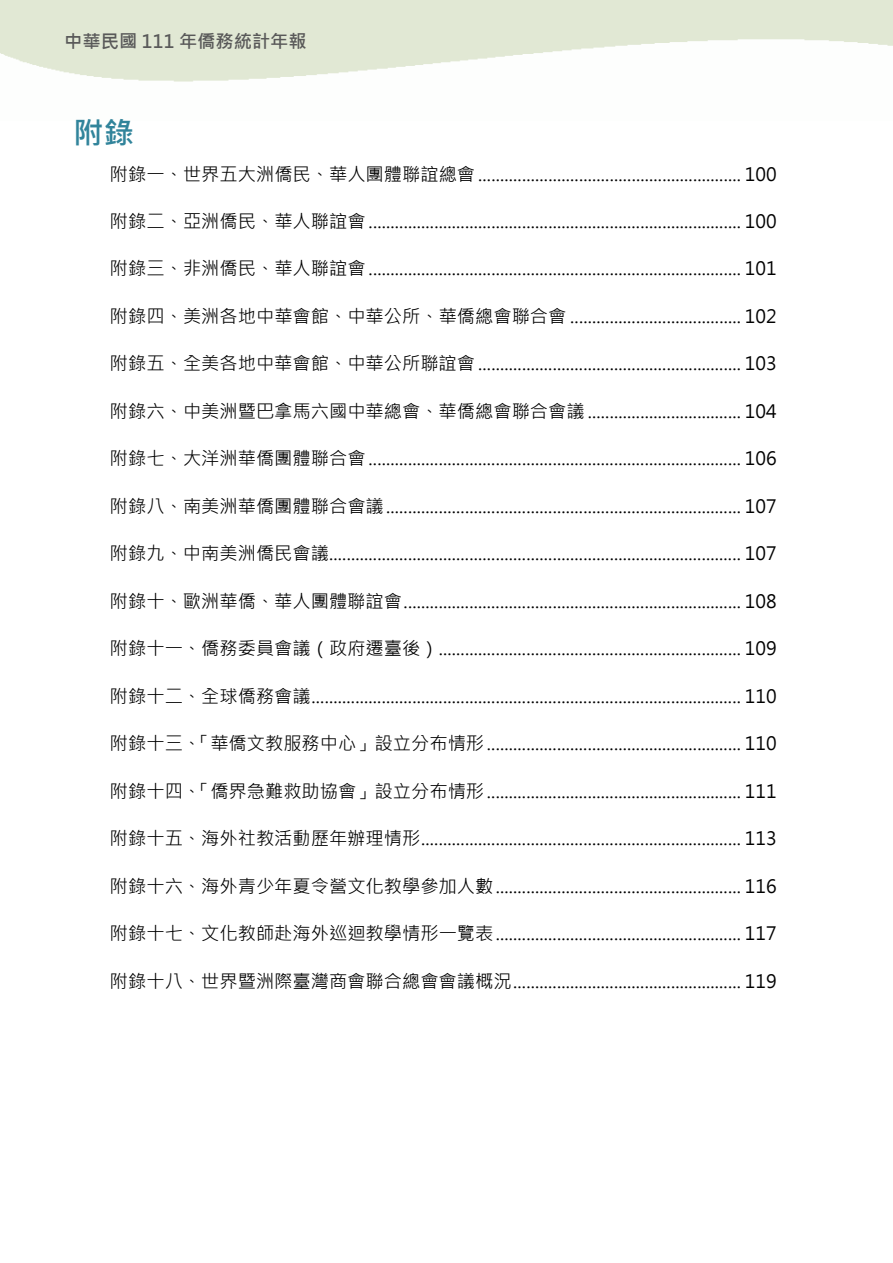
<style>
.page{position:relative;width:893px;height:1263px;background:#fff}
.page>*{position:absolute;margin:0;border:0;box-sizing:border-box;transform-origin:0 0}
.t1{font:700 30.3px "Microsoft Jheng Hei";color:#31849b}
.t2{font:18.3px "Microsoft Jheng Hei";color:#000}
.t3{font:700 18.3px "Microsoft Jheng Hei";color:#595959}
</style>
<div class="page">
<p class="t3" style="left:64px;top:30px;width:244px">中華民國 111 年僑務統計年報</p>
<p class="t1" style="left:73px;top:113px;width:62px">附錄</p>
<p class="t2" style="left:110px;top:162px;width:668px">附錄一、世界五大洲僑民、華人團體聯誼總會 ............................................................ 100</p>
<p class="t2" style="left:110px;top:210px;width:668px">附錄二、亞洲僑民、華人聯誼會..................................................................................... 100</p>
<p class="t2" style="left:110px;top:257px;width:668px">附錄三、非洲僑民、華人聯誼會..................................................................................... 101</p>
<p class="t2" style="left:110px;top:305px;width:668px">附錄四、美洲各地中華會館、中華公所、華僑總會聯合會 ....................................... 102</p>
<p class="t2" style="left:110px;top:352px;width:668px">附錄五、全美各地中華會館、中華公所聯誼會 ............................................................ 103</p>
<p class="t2" style="left:110px;top:400px;width:668px">附錄六、中美洲暨巴拿馬六國中華總會、華僑總會聯合會議 ................................... 104</p>
<p class="t2" style="left:110px;top:447px;width:668px">附錄七、大洋洲華僑團體聯合會..................................................................................... 106</p>
<p class="t2" style="left:110px;top:495px;width:668px">附錄八、南美洲華僑團體聯合會議................................................................................. 107</p>
<p class="t2" style="left:110px;top:542px;width:668px">附錄九、中南美洲僑民會議.............................................................................................. 107</p>
<p class="t2" style="left:110px;top:590px;width:668px">附錄十、歐洲華僑、華人團體聯誼會............................................................................. 108</p>
<p class="t2" style="left:110px;top:637px;width:668px">附錄十一、僑務委員會議（政府遷臺後）..................................................................... 109</p>
<p class="t2" style="left:110px;top:685px;width:668px">附錄十二、全球僑務會議.................................................................................................. 110</p>
<p class="t2" style="left:110px;top:732px;width:668px">附錄十三、「華僑文教服務中心」設立分布情形.......................................................... 110</p>
<p class="t2" style="left:110px;top:780px;width:668px">附錄十四、「僑界急難救助協會」設立分布情形.......................................................... 111</p>
<p class="t2" style="left:110px;top:827px;width:668px">附錄十五、海外社教活動歷年辦理情形......................................................................... 113</p>
<p class="t2" style="left:110px;top:875px;width:668px">附錄十六、海外青少年夏令營文化教學參加人數........................................................ 116</p>
<p class="t2" style="left:110px;top:922px;width:668px">附錄十七、文化教師赴海外巡迴教學情形一覽表........................................................ 117</p>
<p class="t2" style="left:110px;top:970px;width:668px">附錄十八、世界暨洲際臺灣商會聯合總會會議概況.................................................... 119</p>
</div>
